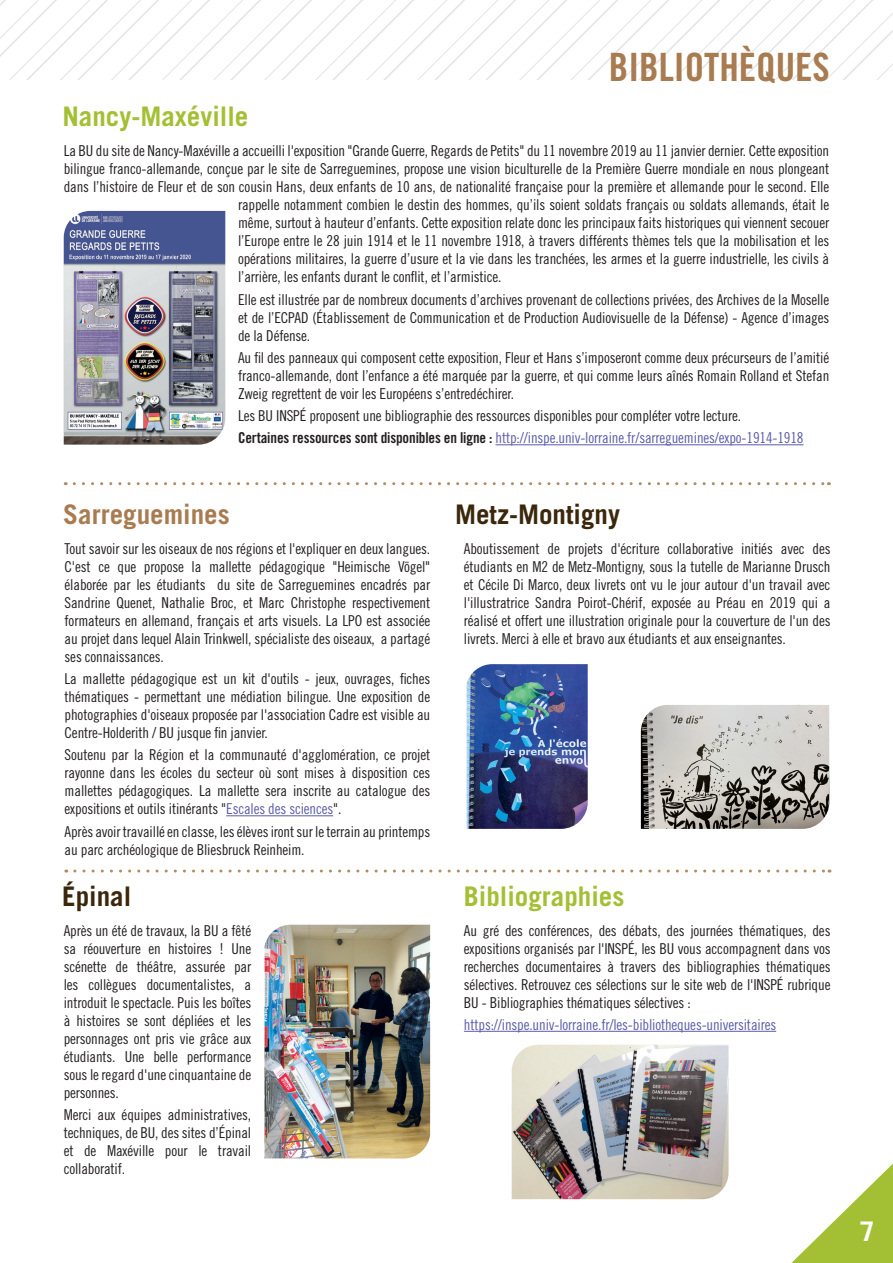
<style>
.page{position:relative;width:893px;height:1263px;background:#fff}
.page>*{position:absolute;margin:0;border:0;box-sizing:border-box;transform-origin:0 0}
.Titre_de_page{font:39px "Trade Gothic LT Std Bd Cn 20";color:#a97b50}
.t1{font:700 27px "Trade Gothic LT Std";color:#a3c035}
.t2{font:700 27px "Trade Gothic LT Std";color:#3b270c}
.t3{font:700 27px "Trade Gothic LT Std";color:#a97b50}
.t4{font:700 27px "Trade Gothic LT Std";color:#fff}
.t5{font:15px/18px "Trade Gothic LT Std Cn 18";letter-spacing:-.01em;color:#231f20;text-align:justify}
.t6{font:15px "Trade Gothic LT Std Cn 18";letter-spacing:-.01em;color:#5a5da9}
.s1{font-family:"Trade Gothic LT Std Bd Cn 20";color:#231f20}
.s2{color:#5a5da9}
</style>
<div class="page">
<svg style="left:0;top:0;width:893px;height:79px"></svg>
<hr style="left:496px;top:444px;width:307px;height:1px;background:#5a5da9">
<img style="left:64px;top:211px;width:161px;height:234px">
<img style="left:265px;top:925px;width:165px;height:233px">
<svg style="left:75px;top:869px;width:755px;height:3px"></svg>
<hr style="left:464px;top:1031px;width:312px;height:1px;background:#5a5da9">
<img style="left:512px;top:1045px;width:217px;height:154px">
<svg style="left:74px;top:482px;width:755px;height:3px"></svg>
<hr style="left:226px;top:815px;width:107px;height:1px;background:#5a5da9">
<img style="left:641px;top:705px;width:188px;height:124px">
<img style="left:467px;top:664px;width:121px;height:165px">
<svg style="left:791px;top:1163px;width:102px;height:100px"></svg>
<p class="Titre_de_page" style="left:609px;top:43px;width:222px">BIBLIOTHÈQUES</p>
<p class="t1" style="left:62px;top:100px;width:187px">Nancy-Maxéville</p>
<p class="t5" style="left:64px;top:142px;width:767px">La BU du site de Nancy-Maxéville a accueilli l'exposition "Grande Guerre, Regards de Petits" du 11 novembre 2019 au 11 janvier dernier. Cette exposition</p>
<p class="t5" style="left:64px;top:160px;width:767px">bilingue franco-allemande, conçue par le site de Sarreguemines, propose une vision biculturelle de la Première Guerre mondiale en nous plongeant</p>
<p class="t5" style="left:64px;top:178px;width:767px">dans l’histoire de Fleur et de son cousin Hans, deux enfants de 10 ans, de nationalité française pour la première et allemande pour le second. Elle</p>
<p class="t5" style="left:238px;top:196px;width:593px">rappelle notamment combien le destin des hommes, qu’ils soient soldats français ou soldats allemands, était le</p>
<p class="t5" style="left:238px;top:214px;width:593px">même, surtout à hauteur d’enfants. Cette exposition relate donc les principaux faits historiques qui viennent secouer</p>
<p class="t5" style="left:238px;top:232px;width:593px">l’Europe entre le 28 juin 1914 et le 11 novembre 1918, à travers différents thèmes tels que la mobilisation et les</p>
<p class="t5" style="left:238px;top:250px;width:593px">opérations militaires, la guerre d’usure et la vie dans les tranchées, les armes et la guerre industrielle, les civils à</p>
<p class="t5" style="left:238px;top:268px;width:265px">l’arrière, les enfants durant le conflit, et l’armistice.</p>
<p class="t5" style="left:238px;top:290px;width:593px">Elle est illustrée par de nombreux documents d’archives provenant de collections privées, des Archives de la Moselle et de l’ECPAD (Établissement de Communication et de Production Audiovisuelle de la Défense) - Agence d’images de la Défense.</p>
<p class="t5" style="left:238px;top:348px;width:593px">Au fil des panneaux qui composent cette exposition, Fleur et Hans s’imposeront comme deux précurseurs de l’amitié franco-allemande, dont l’enfance a été marquée par la guerre, et qui comme leurs aînés Romain Rolland et Stefan Zweig regrettent de voir les Européens s’entredéchirer.</p>
<p class="t5" style="left:238px;top:406px;width:504px">Les BU INSPÉ proposent une bibliographie des ressources disponibles pour compléter votre lecture.</p>
<p class="t6" style="left:238px;top:429px;width:567px"><span class="s1">Certaines ressources sont disponibles en ligne :</span> http://inspe.univ-lorraine.fr/sarreguemines/expo-1914-1918</p>
<p class="t3" style="left:63px;top:498px;width:168px">Sarreguemines</p>
<p class="t5" style="left:65px;top:539px;width:367px">Tout savoir sur les oiseaux de nos régions et l'expliquer en deux langues.<br>C'est ce que propose la mallette pédagogique "Heimische Vögel" élaborée par les étudiants du site de Sarreguemines encadrés par Sandrine Quenet, Nathalie Broc, et Marc Christophe respectivement formateurs en allemand, français et arts visuels. La LPO est associée au projet dans lequel Alain Trinkwell, spécialiste des oiseaux, a partagé ses connaissances.</p>
<p class="t5" style="left:65px;top:669px;width:367px">La mallette pédagogique est un kit d'outils - jeux, ouvrages, fiches thématiques - permettant une médiation bilingue. Une exposition de photographies d'oiseaux proposée par l'association Cadre est visible au Centre-Holderith / BU jusque fin janvier.</p>
<p class="t5" style="left:65px;top:746px;width:367px">Soutenu par la Région et la communauté d'agglomération, ce projet rayonne dans les écoles du secteur où sont mises à disposition ces mallettes pédagogiques. La mallette sera inscrite au catalogue des expositions et outils itinérants "<span class="s2">Escales des sciences</span>".</p>
<p class="t5" style="left:65px;top:822px;width:367px">Après avoir travaillé en classe, les élèves iront sur le terrain au printemps au parc archéologique de Bliesbruck Reinheim.</p>
<p class="t2" style="left:62px;top:879px;width:71px">Épinal</p>
<p class="t5" style="left:64px;top:921px;width:189px">Après un été de travaux, la BU a fêté sa réouverture en histoires ! Une scénette de théâtre, assurée par les collègues documentalistes, a introduit le spectacle. Puis les boîtes à histoires se sont dépliées et les personnages ont pris vie grâce aux étudiants. Une belle performance sous le regard d'une cinquantaine de personnes.</p>
<p class="t5" style="left:64px;top:1105px;width:189px">Merci aux équipes administratives, techniques, de BU, des sites d’Épinal et de Maxéville pour le travail collaboratif.</p>
<p class="t2" style="left:455px;top:498px;width:166px">Metz-Montigny</p>
<p class="t5" style="left:464px;top:539px;width:368px">Aboutissement de projets d'écriture collaborative initiés avec des étudiants en M2 de Metz-Montigny, sous la tutelle de Marianne Drusch et Cécile Di Marco, deux livrets ont vu le jour autour d'un travail avec l'illustratrice Sandra Poirot-Chérif, exposée au Préau en 2019 qui a réalisé et offert une illustration originale pour la couverture de l'un des livrets. Merci à elle et bravo aux étudiants et aux enseignantes.</p>
<p class="t1" style="left:464px;top:879px;width:162px">Bibliographies</p>
<p class="t5" style="left:464px;top:921px;width:368px">Au gré des conférences, des débats, des journées thématiques, des expositions organisés par l'INSPÉ, les BU vous accompagnent dans vos recherches documentaires à travers des bibliographies thématiques sélectives. Retrouvez ces sélections sur le site web de l'INSPÉ rubrique BU - Bibliographies thématiques sélectives :</p>
<p class="t6" style="left:464px;top:1015px;width:314px">https://inspe.univ-lorraine.fr/les-bibliotheques-universitaires</p>
<p class="t4" style="left:860px;top:1215px;width:17px">7</p>
</div>
